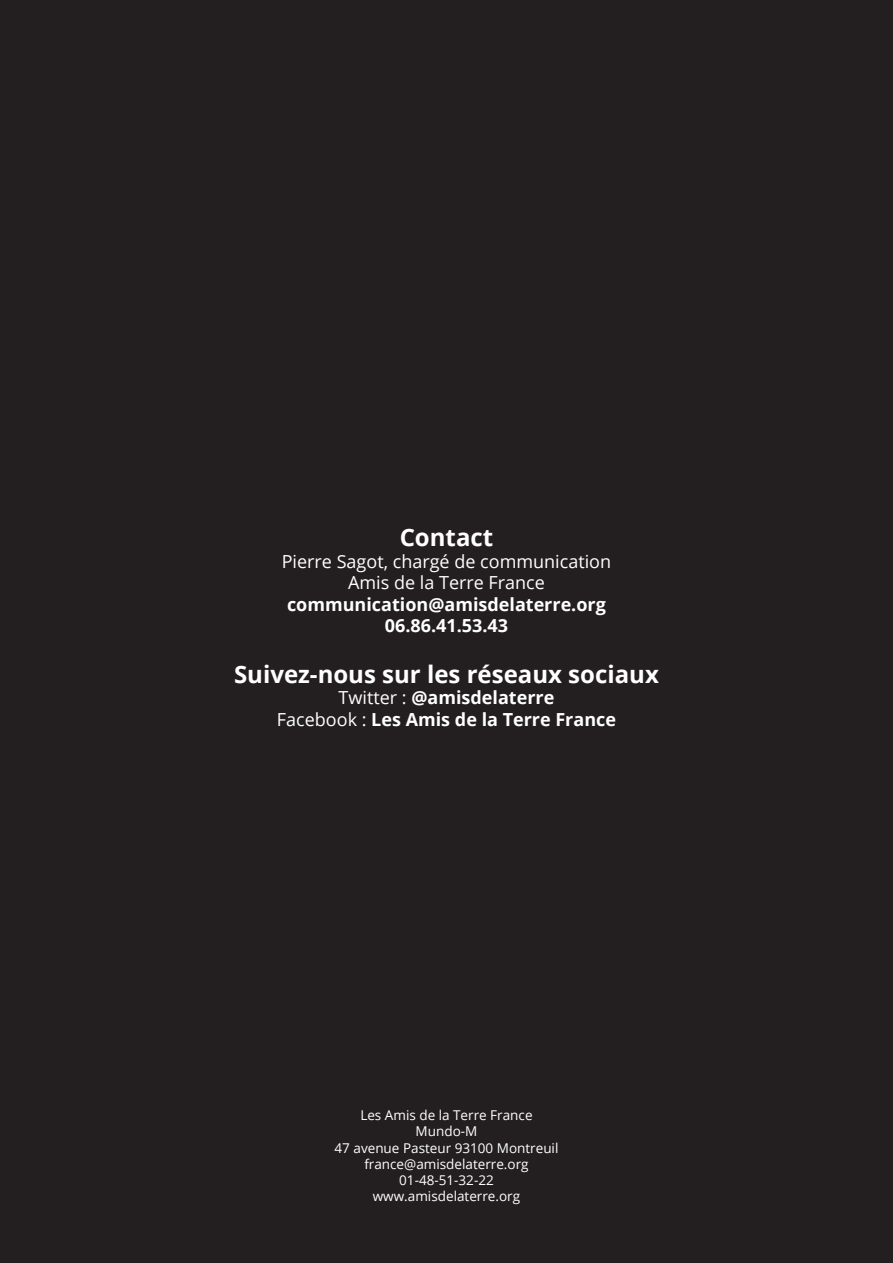
<style>
.page{position:relative;width:893px;height:1263px;background:#231f20}
.page>*{position:absolute;margin:0;border:0;box-sizing:border-box;transform-origin:0 0}
.t1{font:700 24px "Open Sans";color:#fff}
.t2{font:700 18px/21.6px "Open Sans";color:#fff;text-align:center}
.t3{font:18px/21.6px "Open Sans";color:#fff;text-align:center}
.t4{font:13.5px/16.2px "Open Sans";color:#fff;text-align:center}
.s1{font-weight:400}
</style>
<div class="page">
<h1 class="t1" style="left:400px;top:520px;width:95px">Contact</h1>
<h2 class="t3" style="left:282px;top:550px;width:331px">Pierre Sagot, chargé de communication<br>Amis de la Terre France</h2>
<h2 class="t2" style="left:287px;top:593px;width:320px">communication@amisdelaterre.org<br>06.86.41.53.43</h2>
<h1 class="t1" style="left:234px;top:657px;width:426px">Suivez-nous sur les réseaux sociaux</h1>
<h2 class="t2" style="left:277px;top:687px;width:341px"><span class="s1">Twitter :</span> @amisdelaterre<br><span class="s1">Facebook :</span> Les Amis de la Terre France</h2>
<p class="t4" style="left:335px;top:1107px;width:225px">Les Amis de la Terre France<br>Mundo-M<br>47 avenue Pasteur 93100 Montreuil france@amisdelaterre.org<br>01-48-51-32-22 www.amisdelaterre.org</p>
</div>
